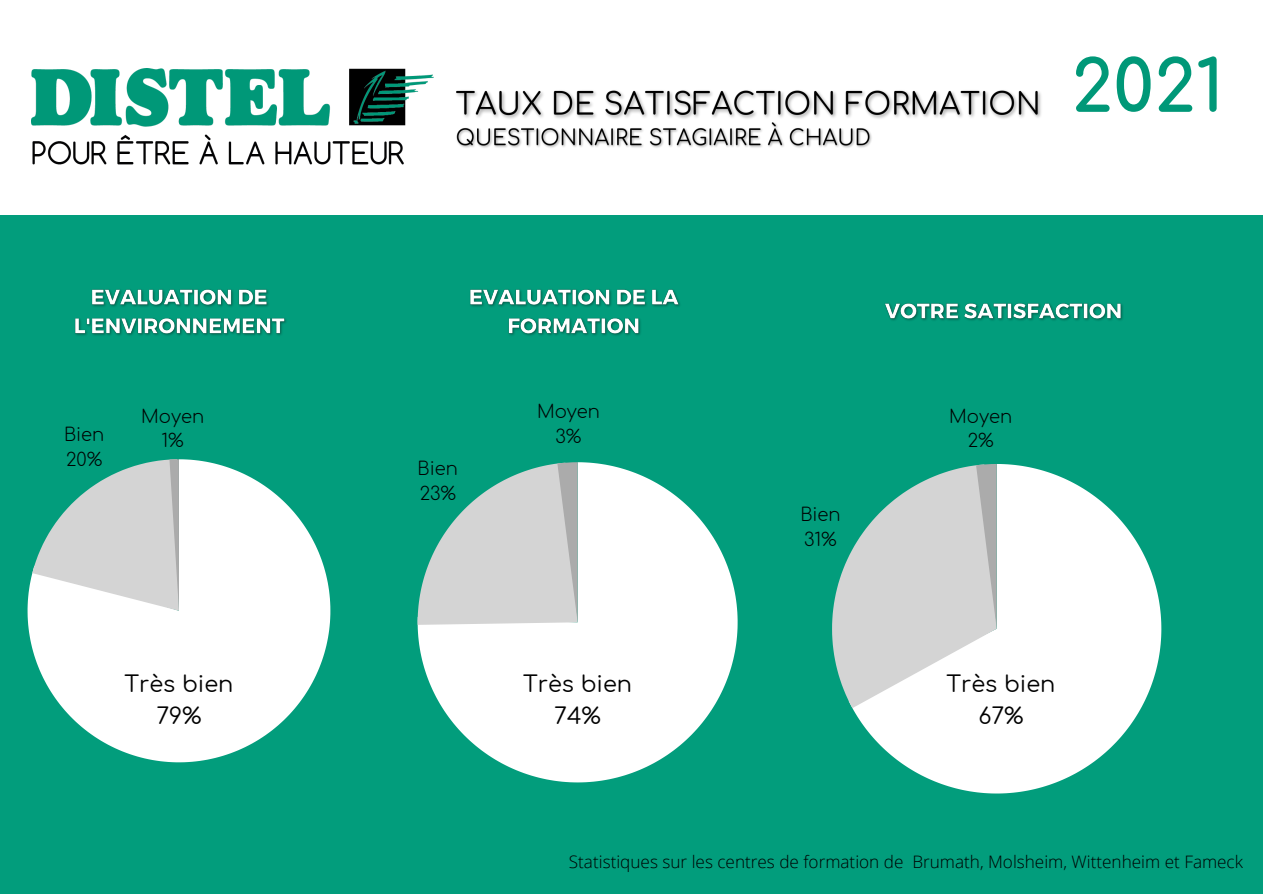
<style>
.page{position:relative;width:1263px;height:894px;background:#fff}
.page>*{position:absolute;margin:0;border:0;box-sizing:border-box;transform-origin:0 0}
.t1{font:700 70.95px "Comfortaa";color:#009878}
.t2{font:22.5px "Comfortaa";color:#000}
.t3{font:300 18px "Comfortaa";color:#000}
.t4{font:300 17.1px "Open Sans";color:#000}
</style>
<div class="page">
<div style="left:0;top:216px;width:1263px;height:677px;background:#029d7c"></div>
<svg style="left:28px;top:459px;width:302px;height:303px;fill:#fff"></svg>
<svg style="left:32px;top:459px;width:148px;height:151px"></svg>
<svg style="left:418px;top:462px;width:320px;height:320px;fill:#fff"></svg>
<svg style="left:418px;top:462px;width:161px;height:162px"></svg>
<svg style="left:852px;top:464px;width:309px;height:329px;fill:#fff"></svg>
<svg style="left:832px;top:464px;width:166px;height:244px"></svg>
<img style="left:31px;top:68px;width:403px;height:97px">
<img style="left:885px;top:303px;width:238px;height:18px">
<img style="left:470px;top:289px;width:210px;height:47px">
<img style="left:456px;top:90px;width:585px;height:29px">
<img style="left:456px;top:118px;width:426px;height:30px">
<img style="left:75px;top:289px;width:211px;height:47px">
<p class="t3" style="left:141px;top:406px;width:64px">Moyen</p>
<p class="t3" style="left:64px;top:425px;width:42px">Bien</p>
<p class="t3" style="left:162px;top:431px;width:24px">1%</p>
<p class="t3" style="left:66px;top:450px;width:38px">20%</p>
<p class="t2" style="left:124px;top:672px;width:111px">Très bien</p>
<p class="t2" style="left:156px;top:703px;width:47px">79%</p>
<p class="t1" style="left:1071px;top:49px;width:154px">2021</p>
<p class="t3" style="left:418px;top:459px;width:42px">Bien</p>
<p class="t3" style="left:420px;top:484px;width:38px">23%</p>
<p class="t3" style="left:537px;top:402px;width:64px">Moyen</p>
<p class="t3" style="left:556px;top:427px;width:27px">3%</p>
<p class="t2" style="left:523px;top:672px;width:111px">Très bien</p>
<p class="t2" style="left:554px;top:703px;width:48px">74%</p>
<p class="t3" style="left:800px;top:505px;width:42px">Bien</p>
<p class="t3" style="left:804px;top:530px;width:34px">31%</p>
<p class="t3" style="left:949px;top:406px;width:64px">Moyen</p>
<p class="t3" style="left:968px;top:431px;width:27px">2%</p>
<p class="t2" style="left:946px;top:672px;width:111px">Très bien</p>
<p class="t2" style="left:978px;top:703px;width:47px">67%</p>
<p class="t4" style="left:569px;top:849px;width:676px">Statistiques sur les centres de formation de Brumath, Molsheim, Wittenheim et Fameck</p>
</div>
